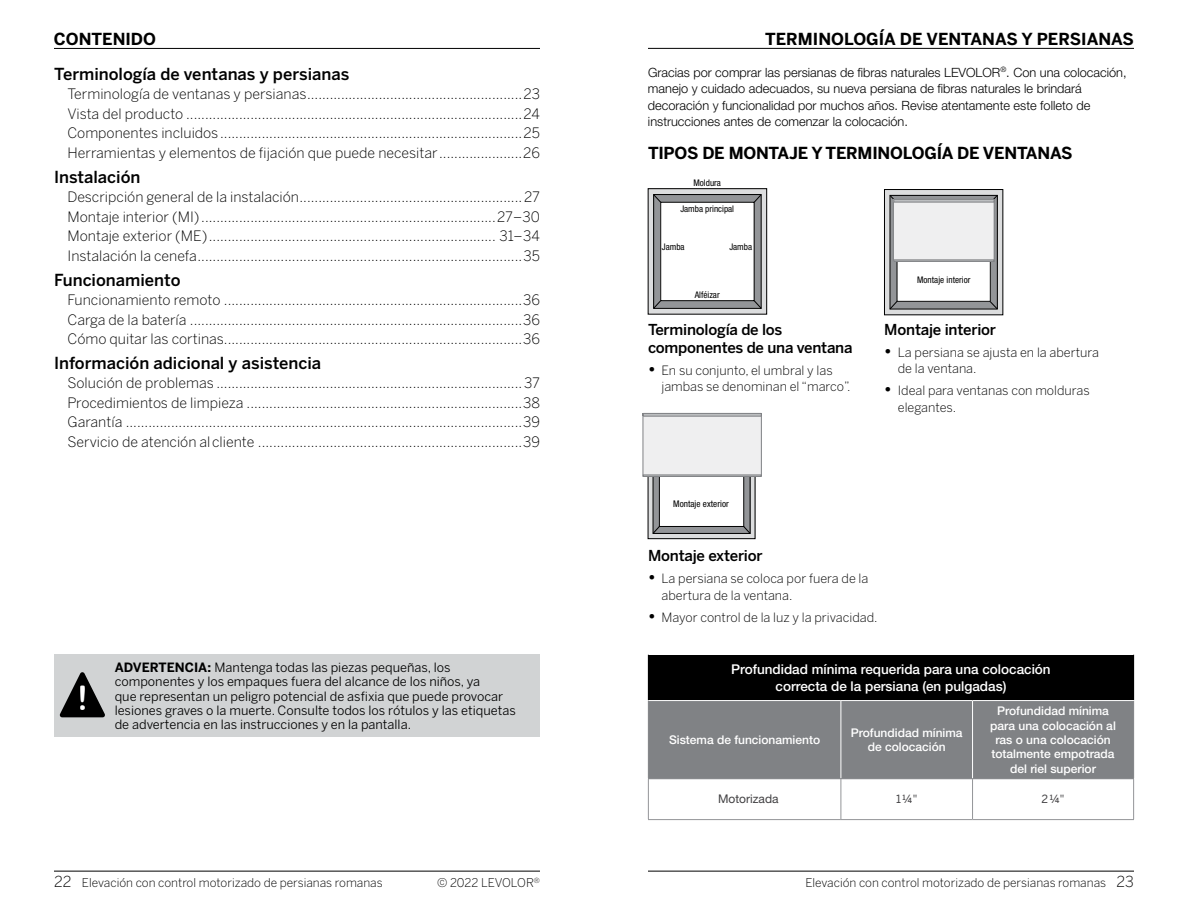
<style>
.page{position:relative;width:1188px;height:918px;background:#fff}
.page>*{position:absolute;margin:0;border:0;box-sizing:border-box;transform-origin:0 0}
.t1{font:34.2px "Arial Rounded MT Bold";color:#fff}
.t2{font:500 16.5px "Benton Sans";color:#000}
.t3{font:700 16.5px "Benton Sans";letter-spacing:-.015em;color:#000}
.t4{font:500 15px/18px "Benton Sans";letter-spacing:-.015em;color:#000}
.t5{font:300 15px "Benton Sans";color:#000}
.t6{font:300 14.25px/19.5px "Benton Sans";color:#000;text-align:justify}
.t7{font:500 13.5px/16.2px "Helvetica Neue LT Std";color:#fff;text-align:center}
.t8{font:12.75px/14.2px "Benton Sans";color:#000}
.t9{font:300 12.75px/16.5px "Helvetica Neue LT Std";color:#000}
.t10{font:300 12.75px/16.5px "Benton Sans";color:#000}
.t11{font:500 12px/14.4px "Helvetica Neue LT Std";color:#fff;text-align:center}
.t12{font:300 12px "Benton Sans";color:#000}
.t13{font:12px "Helvetica Neue LT Std";color:#414042}
.t14{font:11.25px "Benton Sans";color:#414042}
.t15{font:condensed 9.15px "Helvetica Neue LT Std";color:#000}
.s1{font-weight:700}
.s2{font-weight:700;font-size:16.5px}
</style>
<div class="page">
<div style="left:648px;top:655px;width:486px;height:46px;background:#000"></div>
<div style="left:649px;top:701px;width:484px;height:77px;background:#808285"></div>
<hr style="left:648px;top:779px;width:1px;height:40px;background:#939598">
<hr style="left:841px;top:779px;width:1px;height:40px;background:#939598">
<hr style="left:972px;top:779px;width:1px;height:40px;background:#939598">
<hr style="left:1133px;top:779px;width:1px;height:40px;background:#939598">
<hr style="left:648px;top:819px;width:193px;height:1px;background:#939598">
<hr style="left:841px;top:819px;width:132px;height:1px;background:#939598">
<hr style="left:973px;top:819px;width:161px;height:1px;background:#939598">
<hr style="left:648px;top:700px;width:193px;height:1px;background:#fff">
<hr style="left:841px;top:700px;width:132px;height:1px;background:#fff">
<hr style="left:973px;top:700px;width:161px;height:1px;background:#fff">
<hr style="left:841px;top:701px;width:1px;height:77px;background:#fff">
<hr style="left:972px;top:701px;width:1px;height:77px;background:#fff">
<hr style="left:648px;top:701px;width:1px;height:77px;background:#808285">
<hr style="left:1133px;top:701px;width:1px;height:77px;background:#808285">
<hr style="left:648px;top:778px;width:193px;height:1px;background:#808285">
<hr style="left:841px;top:778px;width:132px;height:1px;background:#808285">
<hr style="left:973px;top:778px;width:161px;height:1px;background:#808285">
<svg style="left:650px;top:477px;width:103px;height:60px"></svg>
<div style="left:648px;top:417px;width:107px;height:122px;border:1px solid #000"></div>
<div style="left:653px;top:423px;width:97px;height:110px;background:#939598"></div>
<div style="left:653px;top:423px;width:97px;height:111px;border:1px solid #000"></div>
<div style="left:659px;top:430px;width:85px;height:96px;background:#fff"></div>
<div style="left:659px;top:430px;width:85px;height:97px;border:1px solid #000"></div>
<svg style="left:653px;top:526px;width:7px;height:8px"></svg>
<svg style="left:743px;top:526px;width:7px;height:8px"></svg>
<div style="left:643px;top:414px;width:118px;height:62px;background:#efeff0"></div>
<div style="left:643px;top:414px;width:119px;height:62px;border:1px solid #808285"></div>
<hr style="left:643px;top:413px;width:119px;height:3px;background:#808285">
<div style="left:643px;top:475px;width:118px;height:2px;border:1px solid #808285"></div>
<div style="left:643px;top:413px;width:118px;height:3px;border:1px solid #808285"></div>
<div style="left:648px;top:189px;width:119px;height:125px;background:#dcddde"></div>
<svg style="left:656px;top:196px;width:103px;height:111px;background:#87898c"></svg>
<div style="left:654px;top:194px;width:107px;height:115px;border:1px solid #000"></div>
<div style="left:661px;top:202px;width:93px;height:99px;background:#fff"></div>
<div style="left:661px;top:202px;width:93px;height:99px;border:1px solid #000"></div>
<svg style="left:653px;top:194px;width:8px;height:9px"></svg>
<svg style="left:653px;top:300px;width:8px;height:9px"></svg>
<svg style="left:754px;top:194px;width:8px;height:9px"></svg>
<svg style="left:754px;top:300px;width:8px;height:9px"></svg>
<svg style="left:886px;top:191px;width:115px;height:122px;background:#cbcccd"></svg>
<div style="left:884px;top:189px;width:119px;height:126px;border:1px solid #000"></div>
<svg style="left:892px;top:197px;width:104px;height:110px"></svg>
<div style="left:890px;top:195px;width:108px;height:114px;border:1px solid #000"></div>
<div style="left:897px;top:203px;width:93px;height:98px;background:#fff"></div>
<svg style="left:890px;top:195px;width:7px;height:8px"></svg>
<svg style="left:890px;top:301px;width:7px;height:8px"></svg>
<svg style="left:990px;top:195px;width:8px;height:8px"></svg>
<svg style="left:990px;top:301px;width:8px;height:8px"></svg>
<div style="left:893px;top:200px;width:101px;height:61px;background:#efeff0"></div>
<div style="left:893px;top:200px;width:101px;height:62px;border:1px solid #808285"></div>
<hr style="left:893px;top:199px;width:102px;height:3px;background:#808285">
<div style="left:894px;top:260px;width:100px;height:2px;border:1px solid #808285"></div>
<div style="left:894px;top:199px;width:100px;height:3px;border:1px solid #808285"></div>
<div style="left:54px;top:655px;width:486px;height:82px;background:#d1d3d4"></div>
<svg style="left:60px;top:672px;width:45px;height:46px"></svg>
<hr style="left:648px;top:871px;width:486px;height:1px;background:#000">
<hr style="left:54px;top:871px;width:486px;height:1px;background:#000">
<hr style="left:54px;top:48px;width:486px;height:1px;background:#000">
<hr style="left:648px;top:48px;width:486px;height:1px;background:#000">
<p class="t3" style="left:54px;top:29px;width:104px">CONTENIDO</p>
<p class="t3" style="left:765px;top:29px;width:370px">TERMINOLOGÍA DE VENTANAS Y PERSIANAS</p>
<p class="t2" style="left:54px;top:64px;width:297px">Terminología de ventanas y persianas</p>
<p class="t6" style="left:68px;top:84px;width:474px">Terminología de ventanas y persianas.........................................................23<br>Vista del producto .........................................................................................24<br>Componentes incluidos................................................................................25<br>Herramientas y elementos de fijación que puede necesitar......................26</p>
<p class="t2" style="left:54px;top:167px;width:88px">Instalación</p>
<p class="t6" style="left:68px;top:187px;width:474px">Descripción general de la instalación...........................................................27<br>Montaje interior (MI)..............................................................................27–30<br>Montaje exterior (ME)............................................................................ 31–34<br>Instalación la cenefa......................................................................................35</p>
<p class="t2" style="left:54px;top:270px;width:128px">Funcionamiento</p>
<p class="t6" style="left:68px;top:290px;width:474px">Funcionamiento remoto ...............................................................................36<br>Carga de la batería ........................................................................................36<br>Cómo quitar las cortinas...............................................................................36</p>
<p class="t2" style="left:54px;top:353px;width:269px">Información adicional y asistencia</p>
<p class="t6" style="left:68px;top:373px;width:474px">Solución de problemas .................................................................................37<br>Procedimientos de limpieza .........................................................................38<br>Garantía .........................................................................................................39<br>Servicio de atención al cliente ......................................................................39</p>
<p class="t15" style="left:439px;top:401px;width:29px">Moldura</p>
<h1 class="t1" style="left:77px;top:678px;width:13px">!</h1>
<p class="t8" style="left:115px;top:660px;width:403px"><span class="s1">ADVERTENCIA:</span> Mantenga todas las piezas pequeñas, los componentes y los empaques fuera del alcance de los niños, ya<br>que representan un peligro potencial de asfixia que puede provocar lesiones graves o la muerte. Consulte todos los rótulos y las etiquetas de advertencia en las instrucciones y en la pantalla.</p>
<p class="t9" style="left:648px;top:64px;width:480px">Gracias por comprar las persianas de fibras naturales LEVOLOR<sup>®</sup>. Con una colocación, manejo y cuidado adecuados, su nueva persiana de fibras naturales le brindará decoración y funcionalidad por muchos años. Revise atentamente este folleto de instrucciones antes de comenzar la colocación.</p>
<p class="t3" style="left:648px;top:143px;width:426px">TIPOS DE MONTAJE Y TERMINOLOGÍA DE VENTANAS</p>
<p class="t15" style="left:694px;top:177px;width:29px">Moldura</p>
<p class="t15" style="left:680px;top:203px;width:55px">Jamba principal</p>
<p class="t15" style="left:662px;top:241px;width:24px">Jamba</p>
<p class="t15" style="left:729px;top:241px;width:24px">Jamba</p>
<p class="t15" style="left:695px;top:289px;width:26px">Alféizar</p>
<p class="t4" style="left:648px;top:320px;width:206px">Terminología de los componentes de una ventana</p>
<p class="t10" style="left:662px;top:362px;width:190px;text-indent:-14px"><span class="s2">•</span> En su conjunto, el umbral y las jambas se denominan el “marco”.</p>
<p class="t15" style="left:917px;top:275px;width:55px">Montaje interior</p>
<p class="t4" style="left:884px;top:320px;width:113px">Montaje interior</p>
<p class="t10" style="left:898px;top:344px;width:203px;text-indent:-14px"><span class="s2">•</span> La persiana se ajusta en la abertura de la ventana.</p>
<p class="t10" style="left:898px;top:382px;width:194px;text-indent:-14px"><span class="s2">•</span> Ideal para ventanas con molduras elegantes.</p>
<p class="t15" style="left:673px;top:499px;width:57px">Montaje exterior</p>
<p class="t4" style="left:648px;top:547px;width:116px">Montaje exterior</p>
<p class="t10" style="left:662px;top:570px;width:208px;text-indent:-14px"><span class="s2">•</span> La persiana se coloca por fuera de la abertura de la ventana.</p>
<p class="t10" style="left:648px;top:609px;width:231px"><span class="s2">•</span> Mayor control de la luz y la privacidad.</p>
<p class="t7" style="left:731px;top:661px;width:321px">Profundidad mínima requerida para una colocación correcta de la persiana (en pulgadas)</p>
<p class="t11" style="left:669px;top:732px;width:153px">Sistema de funcionamiento</p>
<p class="t11" style="left:851px;top:725px;width:113px">Profundidad mínima de colocación</p>
<p class="t11" style="left:990px;top:704px;width:127px">Profundidad mínima para una colocación al ras o una colocación totalmente empotrada del riel superior</p>
<p class="t13" style="left:718px;top:792px;width:62px">Motorizada</p>
<p class="t14" style="left:896px;top:793px;width:23px">11/4"</p>
<p class="t14" style="left:1042px;top:793px;width:25px">21/4"</p>
<p class="t5" style="left:54px;top:873px;width:19px">22</p>
<p class="t12" style="left:437px;top:875px;width:104px">© 2022 LEVOLOR<sup>®</sup></p>
<p class="t5" style="left:1117px;top:873px;width:19px">23</p>
<p class="t12" style="left:82px;top:875px;width:302px">Elevación con control motorizado de persianas romanas</p>
<p class="t12" style="left:805px;top:875px;width:302px">Elevación con control motorizado de persianas romanas</p>
</div>
